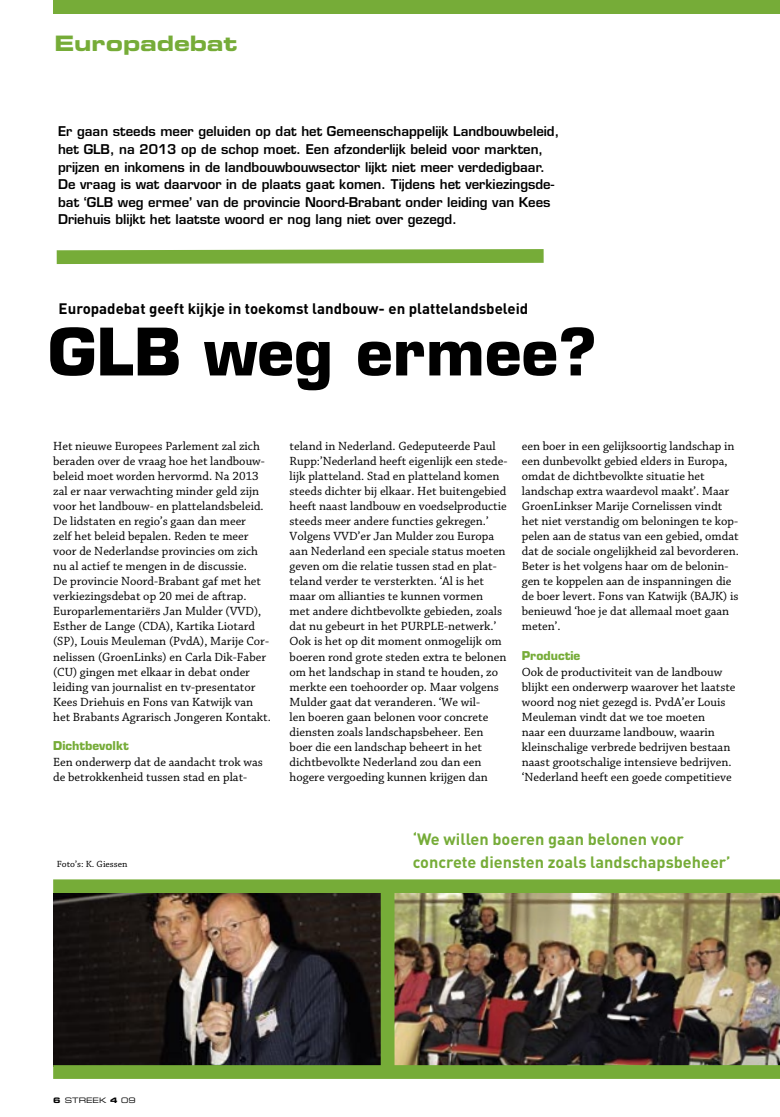
<style>
.page{position:relative;width:780px;height:1117px;background:#fff}
.page>*{position:absolute;margin:0;border:0;box-sizing:border-box;transform-origin:0 0}
.Artikelen-kop{font:700 63.75px "Eurostile";color:#000}
.Nieuws-plat-din{font:21.25px "Eurostile Bold Extended Two";color:#76ac38}
.Artikelen_-_streamer{font:700 16.25px "DIN";color:#76ac38}
.Artikelen-chapeau{font:700 15px "DIN";color:#000}
.Artikelen-lead{font:600 13.12px/17.5px "Eurostile";color:#000}
.Artikelen-platte_tekst{font:12.5px/15px "Chaparral MM 390 10";color:#000}
.Artikelen-tussenkopje{font:700 11.88px "Eurostile";color:#76ac38}
.Colofon-plat{font:9.38px "Chaparral MM 390 7";color:#000}
.t1{font:7.5px "Eurostile Extended Two";color:#000}
.s1{font-family:"Eurostile Bold Extended Two"}
</style>
<div class="page">
<div style="left:53px;top:0;width:727px;height:14px;background:#76ac38"></div>
<div style="left:53px;top:879px;width:727px;height:13px;background:#76ac38"></div>
<img style="left:394px;top:892px;width:386px;height:172px">
<img style="left:53px;top:892px;width:328px;height:172px">
<div style="left:381px;top:884px;width:13px;height:182px;background:#76ac38"></div>
<div style="left:53px;top:1064px;width:727px;height:14px;background:#76ac38"></div>
<svg style="left:56px;top:249px;width:488px;height:15px"></svg>
<p class="Nieuws-plat-din" style="left:54px;top:28px;width:185px">Europadebat</p>
<p class="Artikelen-lead" style="left:58px;top:123px;width:502px">Er gaan steeds meer geluiden op dat het Gemeenschappelijk Landbouwbeleid, het GLB, na 2013 op de schop moet. Een afzonderlijk beleid voor markten, prijzen en inkomens in de landbouwbouwsector lijkt niet meer verdedigbaar.<br>De vraag is wat daarvoor in de plaats gaat komen. Tijdens het verkiezingsde&shy;bat ‘GLB weg ermee’ van de provincie Noord-Brabant onder leiding van Kees Driehuis blijkt het laatste woord er nog lang niet over gezegd.</p>
<p class="Artikelen-chapeau" style="left:59px;top:299px;width:471px">Europadebat geeft kijkje in toekomst landbouw- en plattelandsbeleid</p>
<p class="Artikelen-kop" style="left:48px;top:312px;width:550px">GLB weg ermee?</p>
<p class="Artikelen-platte_tekst" style="left:53px;top:439px;width:213px">Het nieuwe Europees Parlement zal zich beraden over de vraag hoe het landbouw&shy;beleid moet worden hervormd. Na 2013 zal er naar verwachting minder geld zijn voor het landbouw- en plattelandsbeleid.<br>De lidstaten en regio’s gaan dan meer zelf het beleid bepalen. Reden te meer voor de Nederlandse provincies om zich nu al actief te mengen in de discussie.<br>De provincie Noord-Brabant gaf met het verkiezingsdebat op 20 mei de aftrap.</p>
<p class="Artikelen-platte_tekst" style="left:53px;top:604px;width:219px">Europarlementariërs Jan Mulder (VVD), Esther de Lange (CDA), Kartika Liotard (SP), Louis Meuleman (PvdA), Marije Cor&shy;nelissen (GroenLinks) en Carla Dik-Faber (CU) gingen met elkaar in debat onder leiding van journalist en tv-presentator Kees Driehuis en Fons van Katwijk van het Brabants Agrarisch Jongeren Kontakt.</p>
<p class="Artikelen-tussenkopje" style="left:53px;top:738px;width:77px">Dichtbevolkt</p>
<p class="Artikelen-platte_tekst" style="left:53px;top:754px;width:211px">Een onderwerp dat de aandacht trok was de betrokkenheid tussen stad en plat-</p>
<p class="Artikelen-platte_tekst" style="left:289px;top:439px;width:219px">teland in Nederland. Gedeputeerde Paul Rupp:’Nederland heeft eigenlijk een stede&shy;lijk platteland. Stad en platteland komen steeds dichter bij elkaar. Het buitengebied heeft naast landbouw en voedselproductie steeds meer andere functies gekregen.’ Volgens VVD’er Jan Mulder zou Europa aan Nederland een speciale status moeten geven om die relatie tussen stad en plat&shy;teland verder te versterkten. ‘Al is het maar om allianties te kunnen vormen<br>met andere dichtbevolkte gebieden, zoals dat nu gebeurt in het PURPLE-netwerk.’ Ook is het op dit moment onmogelijk om boeren rond grote steden extra te belonen om het landschap in stand te houden, zo merkte een toehoorder op. Maar volgens Mulder gaat dat veranderen. ‘We wil-<br>len boeren gaan belonen voor concrete diensten zoals landschapsbeheer. Een boer die een landschap beheert in het dichtbevolkte Nederland zou dan een hogere vergoeding kunnen krijgen dan</p>
<p class="Artikelen-platte_tekst" style="left:522px;top:439px;width:218px">een boer in een gelijksoortig landschap in een dunbevolkt gebied elders in Europa, omdat de dichtbevolkte situatie het landschap extra waardevol maakt’. Maar GroenLinkser Marije Cornelissen vindt het niet verstandig om beloningen te kop&shy;pelen aan de status van een gebied, omdat dat de sociale ongelijkheid zal bevorderen.<br>Beter is het volgens haar om de belonin&shy;gen te koppelen aan de inspanningen die de boer levert. Fons van Katwijk (BAJK) is benieuwd ‘hoe je dat allemaal moet gaan meten’.</p>
<p class="Artikelen-tussenkopje" style="left:522px;top:648px;width:60px">Productie</p>
<p class="Artikelen-platte_tekst" style="left:522px;top:664px;width:215px">Ook de productiviteit van de landbouw blijkt een onderwerp waarover het laatste woord nog niet gezegd is. PvdA’er Louis Meuleman vindt dat we toe moeten<br>naar een duurzame landbouw, waarin kleinschalige verbrede bedrijven bestaan naast grootschalige intensieve bedrijven. ‘Nederland heeft een goede competitieve</p>
<p class="Artikelen_-_streamer" style="left:412px;top:828px;width:272px">‘We willen boeren gaan belonen voor</p>
<p class="Colofon-plat" style="left:57px;top:858px;width:72px">Foto’s: K. Giessen</p>
<p class="Artikelen_-_streamer" style="left:412px;top:850px;width:319px">concrete diensten zoals landschapsbeheer’</p>
<p class="t1" style="left:53px;top:1094px;width:84px"><span class="s1">6</span> STREEK <span class="s1">4</span> 09</p>
</div>
